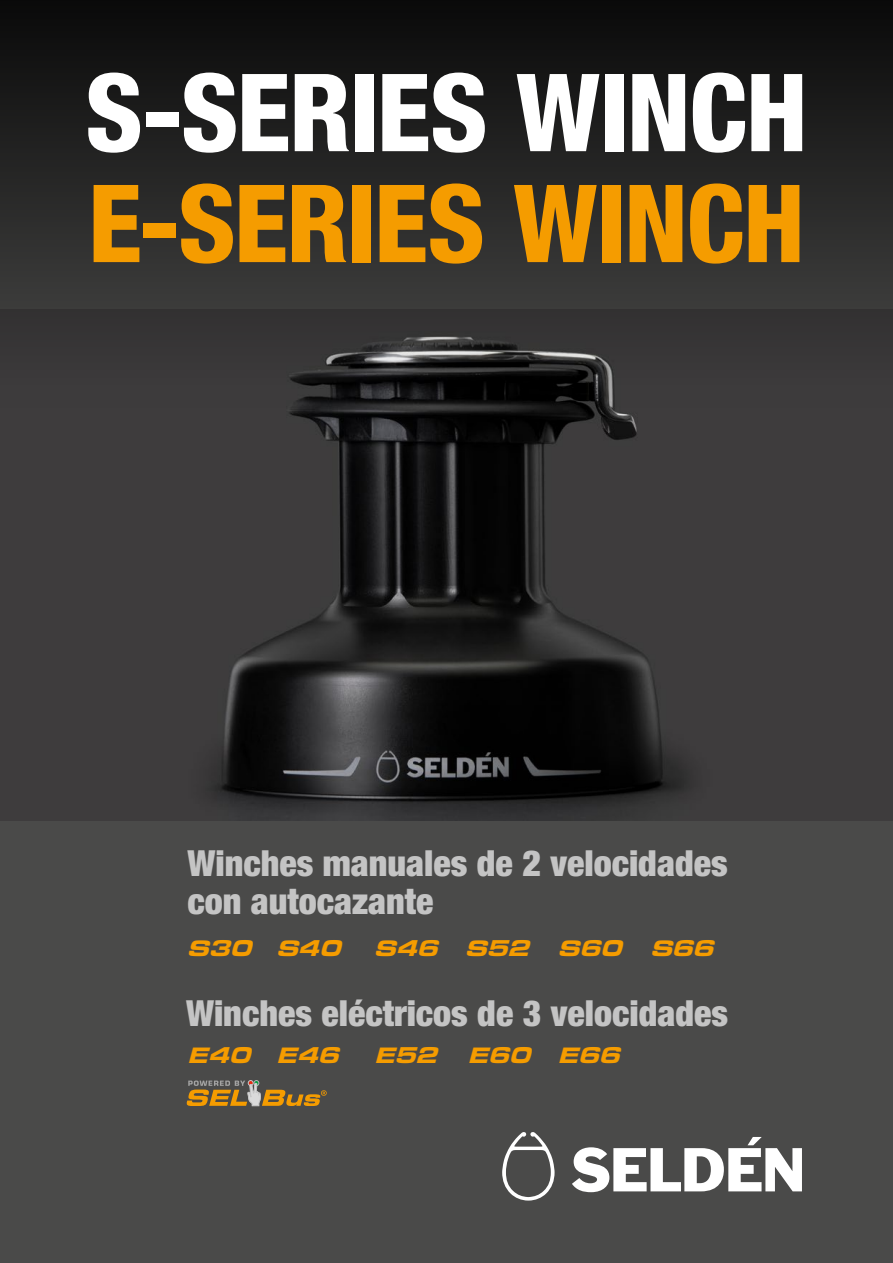
<style>
.page{position:relative;width:893px;height:1263px;background:#4a4a49}
.page>*{position:absolute;margin:0;border:0;box-sizing:border-box;transform-origin:0 0}
.t1{font:800 condensed 108px "Helvetica Neue LT Pro";letter-spacing:-.015em;color:#fff}
.t2{font:800 condensed 108px "Helvetica Neue LT Pro";letter-spacing:-.015em;color:#f59c00}
.t3{font:900 condensed 36px/37.5px "Helvetica Neue LT Pro";color:#c4c4c4}
.t4{font:italic 700 26.7px "Microstyle Extended";color:#f59c00}
</style>
<div class="page">
<img style="left:0;top:407px;width:893px;height:414px">
<svg style="left:502px;top:1132px;width:53px;height:68px"></svg>
<svg style="left:572px;top:1137px;width:230px;height:55px"></svg>
<svg style="left:186px;top:1080px;width:141px;height:26px"></svg>
<svg style="left:0;top:0;width:893px;height:407px;background:#262626"></svg>
<h1 class="t1" style="left:85px;top:46px;width:724px">S-SERIES WINCH</h1>
<h1 class="t2" style="left:88px;top:157px;width:719px">E-SERIES WINCH</h1>
<p class="t3" style="left:187px;top:844px;width:542px">Winches manuales de 2 velocidades con autocazante</p>
<p class="t4" style="left:187px;top:933px;width:535px">S30 S40 S46 S52 S60 S66</p>
<p class="t3" style="left:186px;top:994px;width:544px">Winches eléctricos de 3 velocidades</p>
<p class="t4" style="left:187px;top:1041px;width:441px">E40 E46 E52 E60 E66</p>
</div>
